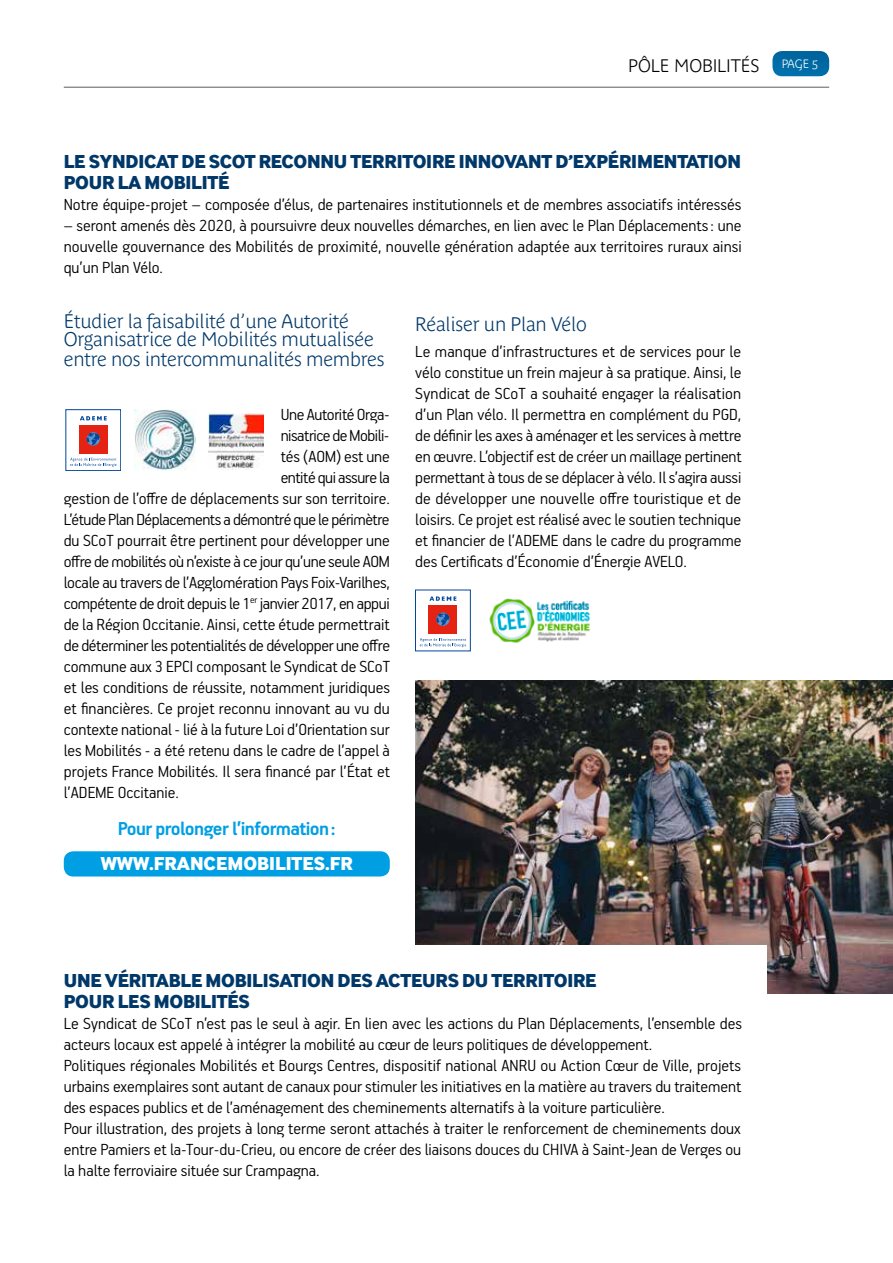
<style>
.page{position:relative;width:893px;height:1263px;background:#fff}
.page>*{position:absolute;margin:0;border:0;box-sizing:border-box;transform-origin:0 0}
.t1{font:700 21px "PF Handbook Pro";letter-spacing:-.025em;color:#009fe3}
.t2{font:19.5px/21px "Inter Face X Bold";letter-spacing:-.01em;color:#003869}
.t3{font:700 19.5px/18.8px "Parisine Plus Std Clair";letter-spacing:-.015em;color:#003869}
.t4{font:19.5px "Inter Face X Bold";color:#fff}
.t5{font:300 18px/21px "PF Handbook Pro";color:#000;text-align:justify}
.t6{font:300 18px "PF Handbook Pro";letter-spacing:-.02em;color:#000}
.t7{font:300 18px "PF Handbook Pro";letter-spacing:-.025em;color:#000}
.t8{font:700 18px "Parisine Plus Std Clair";letter-spacing:-.01em;color:#000}
</style>
<div class="page">
<img style="left:415px;top:680px;width:478px;height:313px">
<div style="left:374px;top:945px;width:393px;height:273px;background:#fff"></div>
<svg style="left:772px;top:51px;width:57px;height:25px"></svg>
<hr style="left:64px;top:87px;width:765px;height:1px;background:#6f706b">
<img style="left:134px;top:409px;width:61px;height:62px">
<div style="left:66px;top:409px;width:55px;height:62px;border:1px solid #00489a"></div>
<div style="left:79px;top:425px;width:29px;height:29px;background:#e42313"></div>
<svg style="left:87px;top:432px;width:13px;height:14px"></svg>
<svg style="left:80px;top:416px;width:27px;height:4px"></svg>
<svg style="left:70px;top:458px;width:46px;height:9px"></svg>
<div style="left:428px;top:605px;width:29px;height:29px;background:#e42313"></div>
<svg style="left:436px;top:613px;width:14px;height:13px"></svg>
<svg style="left:429px;top:596px;width:27px;height:5px"></svg>
<svg style="left:420px;top:638px;width:46px;height:9px"></svg>
<img style="left:208px;top:413px;width:56px;height:56px">
<img style="left:489px;top:598px;width:101px;height:45px">
<div style="left:64px;top:851px;width:326px;height:25px;background:#009fe3;border-radius:10px"></div>
<p class="t8" style="left:628px;top:56px;width:192px">PÔLE MOBILITÉS <sup>PAGE</sup> <sup>5</sup></p>
<p class="t2" style="left:64px;top:150px;width:679px">LE SYNDICAT DE SCOT RECONNU TERRITOIRE INNOVANT D’EXPÉRIMENTATION<br>POUR LA MOBILITÉ</p>
<p class="t5" style="left:64px;top:193px;width:679px">Notre équipe-projet – composée d’élus, de partenaires institutionnels et de membres associatifs intéressés</p>
<p class="t5" style="left:64px;top:214px;width:680px">– seront amenés dès 2020, à poursuivre deux nouvelles démarches, en lien avec le Plan Déplacements: une nouvelle gouvernance des Mobilités de proximité, nouvelle génération adaptée aux territoires ruraux ainsi qu’un Plan Vélo.</p>
<p class="t3" style="left:64px;top:312px;width:322px">Étudier la faisabilité d’une Autorité<br>Organisatrice de Mobilités mutualisée entre nos intercommunalités membres</p>
<p class="t3" style="left:415px;top:315px;width:173px">Réaliser un Plan Vélo</p>
<p class="t5" style="left:415px;top:340px;width:328px">Le manque d’infrastructures et de services pour le vélo constitue un frein majeur à sa pratique. Ainsi, le Syndicat de SCoT a souhaité engager la réalisation d’un Plan vélo. Il permettra en complément du PGD, de définir les axes à aménager et les services à mettre en œuvre. L’objectif est de créer un maillage pertinent permettant à tous de se déplacer à vélo. Il s’agira aussi de développer une nouvelle offre touristique et de loisirs. Ce projet est réalisé avec le soutien technique et financier de l’ADEME dans le cadre du programme des Certificats d’Économie d’Énergie AVELO.</p>
<p class="t6" style="left:281px;top:404px;width:111px">Une Autorité Orga-</p>
<p class="t7" style="left:281px;top:425px;width:110px">nisatrice de Mobili-</p>
<p class="t5" style="left:281px;top:445px;width:111px">tés (AOM) est une</p>
<p class="t7" style="left:281px;top:467px;width:111px">entité qui assure la</p>
<p class="t5" style="left:64px;top:487px;width:327px">gestion de l’offre de déplacements sur son territoire.</p>
<p class="t7" style="left:64px;top:509px;width:327px">L’étude Plan Déplacements a démontré que le périmètre</p>
<p class="t5" style="left:64px;top:529px;width:327px">du SCoT pourrait être pertinent pour développer une</p>
<p class="t6" style="left:64px;top:551px;width:328px">offre de mobilités où n’existe à ce jour qu’une seule AOM</p>
<p class="t5" style="left:64px;top:571px;width:328px">locale au travers de l’Agglomération Pays Foix-Varilhes,</p>
<p class="t6" style="left:64px;top:593px;width:328px">compétente de droit depuis le 1<sup>er</sup> janvier 2017, en appui</p>
<p class="t5" style="left:64px;top:613px;width:328px">de la Région Occitanie. Ainsi, cette étude permettrait</p>
<p class="t5" style="left:64px;top:634px;width:328px">de déterminer les potentialités de développer une offre</p>
<p class="t5" style="left:64px;top:655px;width:328px">commune aux 3 EPCI composant le Syndicat de SCoT</p>
<p class="t5" style="left:64px;top:676px;width:328px">et les conditions de réussite, notamment juridiques</p>
<p class="t5" style="left:64px;top:697px;width:327px">et financières. Ce projet reconnu innovant au vu du</p>
<p class="t5" style="left:64px;top:718px;width:327px">contexte national - lié à la future Loi d’Orientation sur</p>
<p class="t5" style="left:64px;top:739px;width:328px">les Mobilités - a été retenu dans le cadre de l’appel à</p>
<p class="t5" style="left:64px;top:760px;width:328px">projets France Mobilités. Il sera financé par l’État et</p>
<p class="t5" style="left:64px;top:781px;width:117px">l’ADEME Occitanie.</p>
<p class="t1" style="left:118px;top:816px;width:219px">Pour prolonger l’information:</p>
<p class="t4" style="left:101px;top:852px;width:254px">WWW.FRANCEMOBILITES.FR</p>
<p class="t2" style="left:64px;top:969px;width:534px">UNE VÉRITABLE MOBILISATION DES ACTEURS DU TERRITOIRE<br>POUR LES MOBILITÉS</p>
<p class="t5" style="left:64px;top:1012px;width:680px;text-align:left">Le Syndicat de SCoT n’est pas le seul à agir. En lien avec les actions du Plan Déplacements, l’ensemble des acteurs locaux est appelé à intégrer la mobilité au cœur de leurs politiques de développement.<br>Politiques régionales Mobilités et Bourgs Centres, dispositif national ANRU ou Action Cœur de Ville, projets urbains exemplaires sont autant de canaux pour stimuler les initiatives en la matière au travers du traitement des espaces publics et de l’aménagement des cheminements alternatifs à la voiture particulière.<br>Pour illustration, des projets à long terme seront attachés à traiter le renforcement de cheminements doux entre Pamiers et la-Tour-du-Crieu, ou encore de créer des liaisons douces du CHIVA à Saint-Jean de Verges ou la halte ferroviaire située sur Crampagna.</p>
</div>
